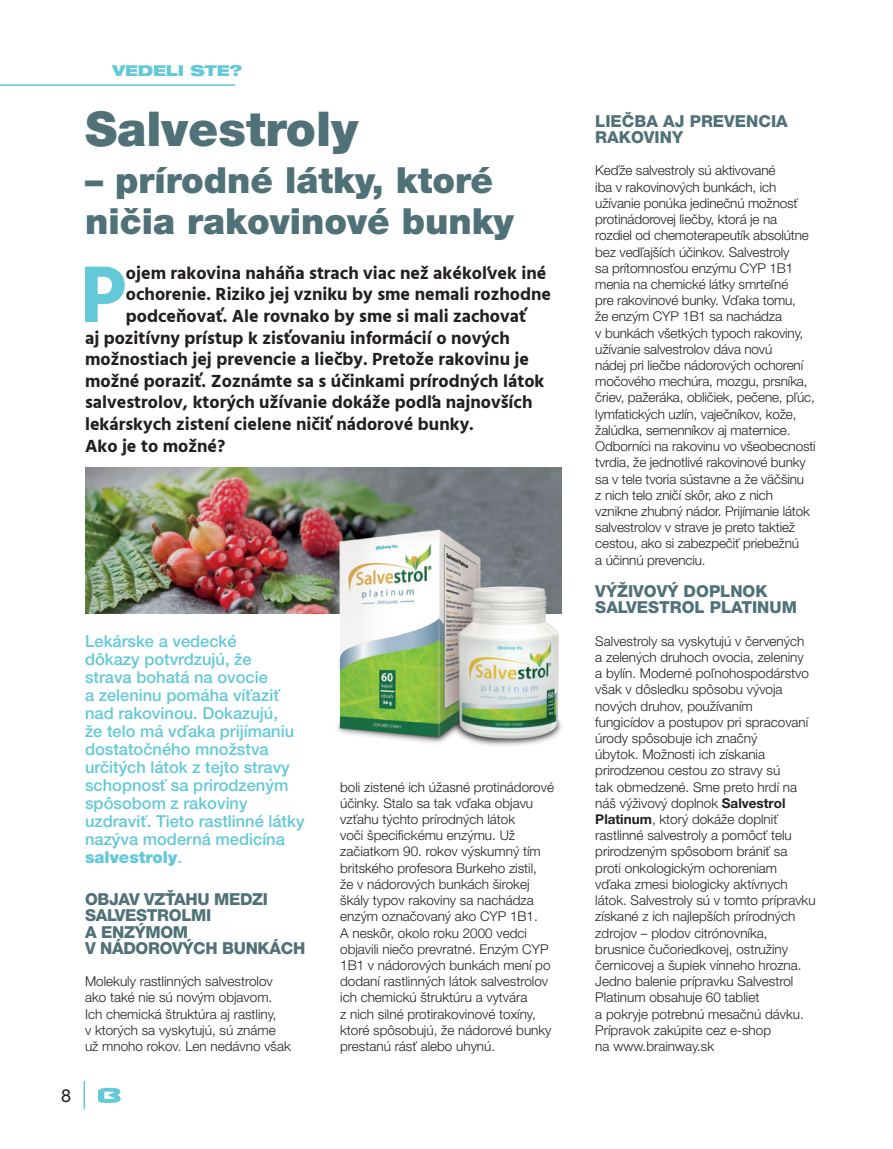
<style>
.page{position:relative;width:893px;height:1149px;background:#fff}
.page>*{position:absolute;margin:0;border:0;box-sizing:border-box;transform-origin:0 0}
.t1{font:700 82.05px "Hind";color:#63c9d8}
.t2{font:900 48px "Helvetica Neue LT Pro";color:#4f7177}
.t3{font:900 36px/40.8px "Helvetica Neue LT Pro";color:#4f7177}
.t4{font:700 18px "Hind";color:#231f20}
.t5{font:18px "Helvetica Neue LT Pro";color:#231f20}
.t6{font:500 16.5px/18px "Helvetica Neue LT Pro";color:#63c9d8}
.t7{font:800 16.5px/16.2px "Helvetica Neue LT Pro";color:#4f7177}
.t8{font:800 16.5px/16.2px "Helvetica Neue LT Pro";letter-spacing:-.02em;color:#4f7177}
.t9{font:900 expanded 15px "Helvetica Neue LT Pro";color:#63c9d8}
.t10{font:300 13.5px/16.2px "Helvetica Neue LT Pro";color:#231f20}
.s1{font-weight:900}
.s2{font-weight:700}
</style>
<div class="page">
<img style="left:85px;top:467px;width:476px;height:146px">
<img style="left:325px;top:506px;width:237px;height:240px">
<svg style="left:98px;top:1087px;width:23px;height:15px"></svg>
<svg style="left:84px;top:1080px;width:1px;height:28px"></svg>
<hr style="left:0;top:84px;width:235px;height:2px;background:#63c9d8">
<p class="t9" style="left:112px;top:61px;width:132px">VEDELI STE?</p>
<h2 class="t2" style="left:85px;top:100px;width:274px">Salvestroly</h2>
<h3 class="t3" style="left:85px;top:159px;width:430px">– prírodné látky, ktoré ničia rakovinové bunky</h3>
<h1 class="t1" style="left:80px;top:245px;width:48px">P</h1>
<h3 class="t4" style="left:126px;top:262px;width:422px">ojem rakovina naháňa strach viac než akékoľvek iné</h3>
<h3 class="t4" style="left:126px;top:283px;width:427px">ochorenie. Riziko jej vzniku by sme nemali rozhodne</h3>
<h3 class="t4" style="left:126px;top:305px;width:402px">podceňovať. Ale rovnako by sme si mali zachovať</h3>
<h3 class="t4" style="left:85px;top:327px;width:426px">aj pozitívny prístup k zisťovaniu informácií o nových</h3>
<h3 class="t4" style="left:85px;top:348px;width:446px">možnostiach jej prevencie a liečby. Pretože rakovinu je</h3>
<h3 class="t4" style="left:85px;top:370px;width:461px">možné poraziť. Zoznámte sa s účinkami prírodných látok</h3>
<h3 class="t4" style="left:85px;top:391px;width:449px">salvestrolov, ktorých užívanie dokáže podľa najnovších</h3>
<h3 class="t4" style="left:85px;top:413px;width:390px">lekárskych zistení cielene ničiť nádorové bunky.</h3>
<h3 class="t4" style="left:85px;top:435px;width:142px">Ako je to možné?</h3>
<p class="t6" style="left:85px;top:632px;width:221px">Lekárske a vedecké<br>dôkazy potvrdzujú, že<br>strava bohatá na ovocie<br>a zeleninu pomáha víťaziť nad rakovinou. Dokazujú,<br>že telo má vďaka prijímaniu dostatočného množstva určitých látok z tejto stravy schopnosť sa prirodzeným spôsobom z rakoviny uzdraviť. Tieto rastlinné látky nazýva moderná medicína <span class="s1">salvestroly</span>.</p>
<p class="t8" style="left:85px;top:890px;width:222px">OBJAV VZŤAHU MEDZI<br>SALVESTROLMI<br>A ENZÝMOM<br>V NÁDOROVÝCH BUNKÁCH</p>
<p class="t10" style="left:85px;top:972px;width:207px">Molekuly rastlinných salvestrolov ako také nie sú novým objavom.<br>Ich chemická štruktúra aj rastliny,<br>v ktorých sa vyskytujú, sú známe už mnoho rokov. Len nedávno však</p>
<h3 class="t5" style="left:61px;top:1084px;width:12px">8</h3>
<p class="t10" style="left:340px;top:778px;width:215px">boli zistené ich úžasné protinádorové účinky. Stalo sa tak vďaka objavu vzťahu týchto prírodných látok<br>voči špecifickému enzýmu. Už začiatkom 90. rokov výskumný tím britského profesora Burkeho zistil,<br>že v nádorových bunkách širokej škály typov rakoviny sa nachádza enzým označovaný ako CYP 1B1.<br>A neskôr, okolo roku 2000 vedci objavili niečo prevratné. Enzým CYP 1B1 v nádorových bunkách mení po dodaní rastlinných látok salvestrolov ich chemickú štruktúru a vytvára<br>z nich silné protirakovinové toxíny, ktoré spôsobujú, že nádorové bunky prestanú rásť alebo uhynú.</p>
<p class="t7" style="left:595px;top:113px;width:194px">LIEČBA AJ PREVENCIA<br>RAKOVINY</p>
<p class="t10" style="left:595px;top:162px;width:222px">Keďže salvestroly sú aktivované<br>iba v rakovinových bunkách, ich užívanie ponúka jedinečnú možnosť protinádorovej liečby, ktorá je na rozdiel od chemoterapeutík absolútne bez vedľajších účinkov. Salvestroly<br>sa prítomnosťou enzýmu CYP 1B1 menia na chemické látky smrteľné<br>pre rakovinové bunky. Vďaka tomu,<br>že enzým CYP 1B1 sa nachádza<br>v bunkách všetkých typoch rakoviny, užívanie salvestrolov dáva novú<br>nádej pri liečbe nádorových ochorení močového mechúra, mozgu, prsníka, čriev, pažeráka, obličiek, pečene, pľúc, lymfatických uzlín, vaječníkov, kože, žalúdka, semenníkov aj maternice.<br>Odborníci na rakovinu vo všeobecnosti tvrdia, že jednotlivé rakovinové bunky sa v tele tvoria sústavne a že väčšinu<br>z nich telo zničí skôr, ako z nich vznikne zhubný nádor. Prijímanie látok salvestrolov v strave je preto taktiež cestou, ako si zabezpečiť priebežnú<br>a účinnú prevenciu.</p>
<p class="t7" style="left:595px;top:583px;width:203px">VÝŽIVOVÝ DOPLNOK<br>SALVESTROL PLATINUM</p>
<p class="t10" style="left:595px;top:632px;width:222px">Salvestroly sa vyskytujú v červených<br>a zelených druhoch ovocia, zeleniny<br>a bylín. Moderné poľnohospodárstvo však v dôsledku spôsobu vývoja nových druhov, používaním<br>fungicídov a postupov pri spracovaní úrody spôsobuje ich značný<br>úbytok. Možnosti ich získania prirodzenou cestou zo stravy sú<br>tak obmedzené. Sme preto hrdí na náš výživový doplnok <span class="s2">Salvestrol Platinum</span>, ktorý dokáže doplniť rastlinné salvestroly a pomôcť telu prirodzeným spôsobom brániť sa proti onkologickým ochoreniam vďaka zmesi biologicky aktívnych látok. Salvestroly sú v tomto prípravku získané z ich najlepších prírodných zdrojov – plodov citrónovníka, brusnice čučoriedkovej, ostružiny černicovej a šupiek vínneho hrozna.<br>Jedno balenie prípravku Salvestrol Platinum obsahuje 60 tabliet<br>a pokryje potrebnú mesačnú dávku.<br>Prípravok zakúpite cez e-shop<br>na www.brainway.sk</p>
</div>
